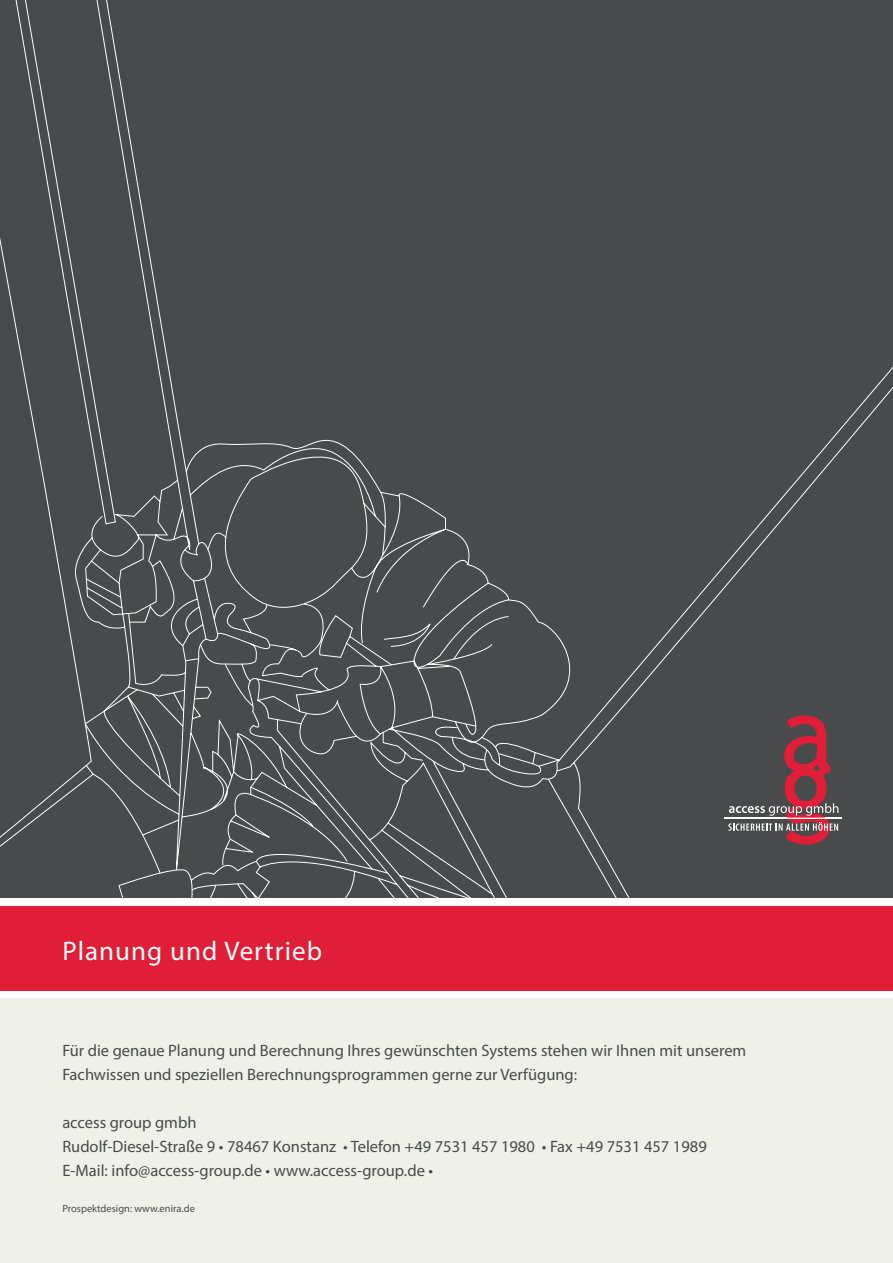
<style>
.page{position:relative;width:893px;height:1263px;background:#fff}
.page>*{position:absolute;margin:0;border:0;box-sizing:border-box;transform-origin:0 0}
.t1{font:27px "Myriad Pro";letter-spacing:.04em;color:#fff}
.t2{font:16.5px/24px "Myriad Pro";color:#494a4b}
.t3{font:10.5px "Myriad Pro";color:#494a4b}
</style>
<div class="page">
<div style="left:0;top:0;width:893px;height:897px;background:#494a4b"></div>
<div style="left:0;top:999px;width:893px;height:264px;background:#f0f0eb"></div>
<div style="left:0;top:906px;width:893px;height:84px;background:#e01e37"></div>
<hr style="left:724px;top:818px;width:118px;height:1px;background:#fff">
<svg style="left:728px;top:715px;width:110px;height:129px;background:#724b51"></svg>
<h1 class="t1" style="left:62px;top:934px;width:261px">Planung und Vertrieb</h1>
<p class="t2" style="left:62px;top:1038px;width:685px">Für die genaue Planung und Berechnung Ihres gewünschten Systems stehen wir Ihnen mit unserem<br>Fachwissen und speziellen Berechnungsprogrammen gerne zur Verfügung:</p>
<p class="t2" style="left:62px;top:1110px;width:646px">access group gmbh<br>Rudolf-Diesel-Straße 9 • 78467 Konstanz • Telefon +49 7531 457 1980 • Fax +49 7531 457 1989<br>E-Mail: info@access-group.de • www.access-group.de •</p>
<p class="t3" style="left:62px;top:1202px;width:134px">Prospektdesign: www.enira.de</p>
</div>
